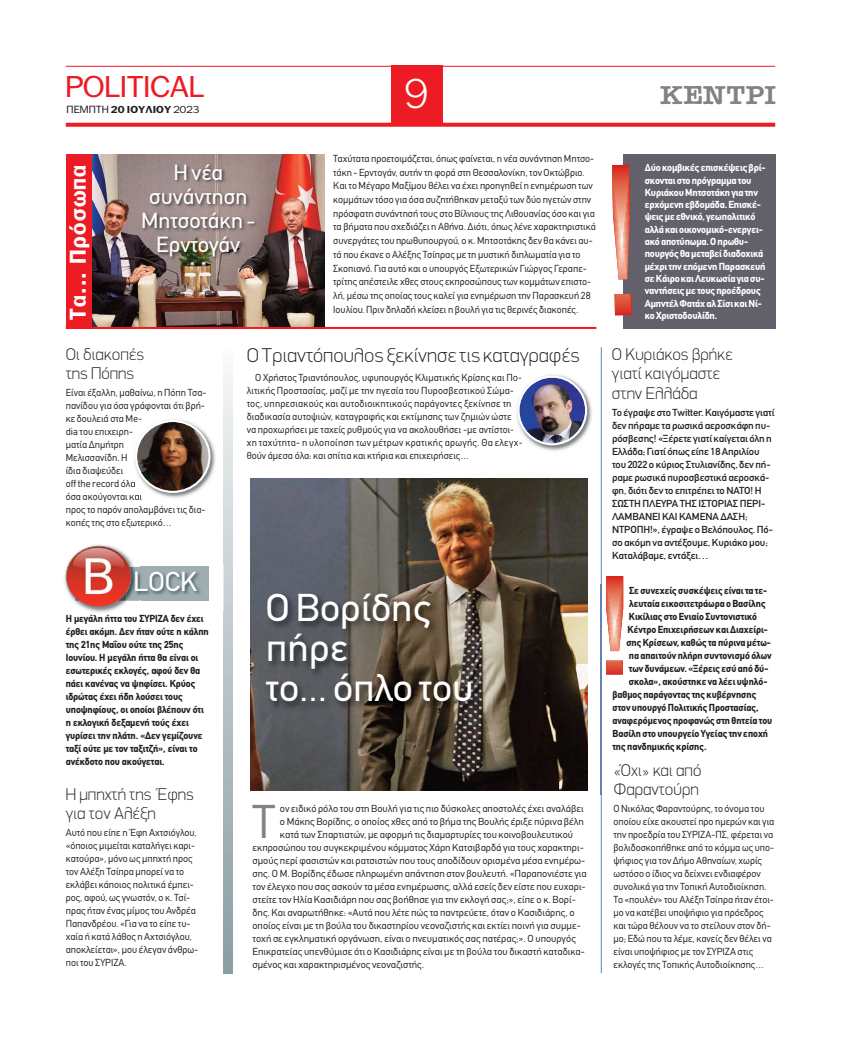
<style>
.page{position:relative;width:841px;height:1039px;background:#fff}
.page>*{position:absolute;margin:0;border:0;box-sizing:border-box;transform-origin:0 0}
.t1{font:46.5px "CF Din";color:#808285}
.t2{font:300 40px "PF Franklin Gothic";color:#fff}
.t3{font:39px/40px "PF Din Text";color:#fff;scale:1.05 1}
.t4{font:29px "PF Franklin Gothic";color:#ed1c24;scale:1.1 1}
.t5{font:27.6px "PF Din Text";color:#fff}
.t6{font:26px "American Type ITC Hel Dm Bd";letter-spacing:.02em;color:#808285;scale:1.06 1}
.t7{font:22px/24px "PF Din Text";color:#fff;text-align:center;scale:1.04 1}
.t8{font:700 21.9px "PF Franklin Gothic";letter-spacing:.06em;color:#fff;scale:.95 1}
.t9{font:100 20px "PF Din Display";color:#231f20;scale:1.05 1}
.t10{font:100 17px/18.7px "PF Din Display";color:#231f20}
.t11{font:10px/13px "CF Din";color:#231f20}
.t12{font:700 10px "CF Din";color:#231f20;scale:.96 1}
.t13{font:10px/13px "CF Din";letter-spacing:-.01em;color:#231f20;scale:1.05 1}
.t14{font:700 10px/13px "CF Din";color:#231f20}
.t15{font:700 10px/12.3px "CF Din";letter-spacing:-.015em;color:#fff}
.t16{font:700 9.7px "PF Franklin Gothic";letter-spacing:.01em;color:#231f20;scale:1.1 1}
.s1{font-weight:400;font-size:10px}
.s2{font-weight:400}
</style>
<div class="page">
<hr style="left:66px;top:66px;width:708px;height:1px;background:#ed1c24">
<svg style="left:66px;top:123px;width:708px;height:4px;background:#ee2b32"></svg>
<div style="left:391px;top:66px;width:51px;height:60px;background:#ed1c24"></div>
<img style="left:91px;top:154px;width:233px;height:173px">
<hr style="left:66px;top:327px;width:530px;height:2px;background:#ed1c24">
<svg style="left:224px;top:374px;width:8px;height:599px;background:#bbc6c9"></svg>
<div style="left:66px;top:154px;width:25px;height:175px;background:#ed1c24"></div>
<div style="left:623px;top:154px;width:151px;height:175px;background:#64606b"></div>
<hr style="left:600px;top:347px;width:1px;height:626px;background:#5f83b7">
<svg style="left:612px;top:165px;width:19px;height:150px"></svg>
<img style="left:64px;top:545px;width:56px;height:68px">
<img style="left:140px;top:567px;width:68px;height:34px">
<svg style="left:66px;top:546px;width:74px;height:61px"></svg>
<img style="left:126px;top:567px;width:14px;height:40px">
<img style="left:126px;top:564px;width:5px;height:27px">
<img style="left:95px;top:157px;width:210px;height:161px">
<svg style="left:606px;top:576px;width:17px;height:98px"></svg>
<img style="left:251px;top:478px;width:335px;height:313px">
<img style="left:513px;top:375px;width:79px;height:76px">
<img style="left:517px;top:375px;width:69px;height:70px">
<img style="left:131px;top:439px;width:85px;height:61px">
<svg style="left:131px;top:416px;width:79px;height:77px"></svg>
<img style="left:256px;top:584px;width:346px;height:210px">
<h3 class="t4" style="left:66px;top:70px;width:127px">ΡOLITICAL</h3>
<h2 class="t2" style="left:405px;top:71px;width:25px">9</h2>
<h3 class="t6" style="left:659px;top:80px;width:111px">ΚΕΝΤΡΙ</h3>
<p class="t16" style="left:66px;top:104px;width:122px"><span class="s1">ΠΕΜΠΤΗ</span> 20 ΙΟΥΛΙΟΥ <span class="s2">2023</span></p>
<p class="t11" style="left:333px;top:153px;width:264px;line-height:13.7px">Ταχύτατα προετοιμάζεται, όπως φαίνεται, η νέα συνάντηση Μητσο&shy;τάκη - Ερντογάν, αυτήν τη φορά στη Θεσσαλονίκη, τον Οκτώβριο.<br>Και το Μέγαρο Μαξίμου θέλει να έχει προηγηθεί η ενημέρωση των κομμάτων τόσο για όσα συζητήθηκαν μεταξύ των δύο ηγετών στην πρόσφατη συνάντησή τους στο Βίλνιους της Λιθουανίας όσο και για τα βήματα που σχεδιάζει η Αθήνα. Διότι, όπως λένε χαρακτηριστικά συνεργάτες του πρωθυπουργού, ο κ. Μητσοτάκης δεν θα κάνει αυ&shy;τά που έκανε ο Αλέξης Τσίπρας με τη μυστική διπλωματία για το Σκοπιανό. Για αυτό και ο υπουργός Εξωτερικών Γιώργος Γεραπε&shy;τρίτης απέστειλε χθες στους εκπροσώπους των κομμάτων επιστο&shy;λή, μέσω της οποίας τους καλεί για ενημέρωση την Παρασκευή 28<br>Ιουλίου. Πριν δηλαδή κλείσει η βουλή για τις θερινές διακοπές.</p>
<p class="t15" style="left:644px;top:163px;width:122px">Δύο κομβικές επισκέψεις βρί&shy;σκονται στο πρόγραμμα του<br>Κυριάκου Μητσοτάκη για την ερχόμενη εβδομάδα. Επισκέ&shy;ψεις με εθνικό, γεωπολιτικό αλλά και οικονομικό-ενεργει&shy;ακό αποτύπωμα. Ο πρωθυ&shy;πουργός θα μεταβεί διαδοχικά μέχρι την επόμενη Παρασκευή σε Κάιρο και Λευκωσία για συ&shy;ναντήσεις με τους προέδρους<br>Αμπντέλ Φατάχ αλ Σίσι και Νί&shy;κο Χριστοδουλίδη.</p>
<h3 class="t9" style="left:246px;top:343px;width:318px">Ο Τριαντόπουλος ξεκίνησε τις καταγραφές</h3>
<p class="t11" style="left:246px;top:372px;width:277px;text-indent:9px">Ο Χρήστος Τριαντόπουλος, υφυπουργός Κλιματικής Κρίσης και Πο&shy;λιτικής Προστασίας, μαζί με την ηγεσία του Πυροσβεστικού Σώμα&shy;τος, υπηρεσιακούς και αυτοδιοικητικούς παράγοντες ξεκίνησε τη διαδικασία αυτοψιών, καταγραφής και εκτίμησης των ζημιών ώστε να προχωρήσει με ταχείς ρυθμούς για να ακολουθήσει -με αντίστοι&shy;χη ταχύτητα- η υλοποίηση των μέτρων κρατικής αρωγής. Θα ελεγχ&shy;θούν άμεσα όλα: και σπίτια και κτήρια και επιχειρήσεις…</p>
<h3 class="t7" style="left:141px;top:160px;width:111px">Η νέα συνάντηση<br>Μητσοτάκη -<br>Ερντογάν</h3>
<h3 class="t8" style="left:65px;top:320px;width:165px;rotate:-90deg">Τα... Πρόσωπα</h3>
<h3 class="t10" style="left:66px;top:345px;width:80px">Οι διακοπές της Πόπης</h3>
<p class="t11" style="left:66px;top:387px;width:142px">Είναι έξαλλη, μαθαίνω, η Πόπη Τσα&shy;πανίδου για όσα γράφονται ότι βρή&shy;κε δουλειά στα Me-<br>dia του επιχειρη-<br>ματία Δημήτρη<br>Μελισσανίδη. Η<br>ίδια διαψεύδει<br>off the record όλα<br>όσα ακούγονται και<br>προς το παρόν απολαμβάνει τις δια&shy;κοπές της στο εξωτερικό…</p>
<h3 class="t10" style="left:611px;top:345px;width:122px">Ο Κυριάκος βρήκε γιατί καιγόμαστε</h3>
<h3 class="t10" style="left:611px;top:383px;width:87px">στην Ελλάδα</h3>
<p class="t13" style="left:611px;top:406px;width:156px">Το έγραψε στο Twitter. Καιγόμαστε γιατί δεν πήραμε τα ρωσικά αεροσκάφη πυ&shy;ρόσβεσης! «Ξέρετε γιατί καίγεται όλη η Ελλάδα; Γιατί όπως είπε 18 Απριλίου του 2022 ο κύριος Στυλιανίδης, δεν πή&shy;ραμε ρωσικά πυροσβεστικά αεροσκά&shy;φη, διότι δεν το επιτρέπει το ΝΑΤΟ! Η ΣΩΣΤΗ ΠΛΕΥΡΑ ΤΗΣ ΙΣΤΟΡΙΑΣ ΠΕΡΙ-ΛΑΜΒΑΝΕΙ ΚΑΙ ΚΑΜΕΝΑ ΔΑΣΗ; ΝΤΡΟΠΗ!», έγραψε ο Βελόπουλος. Πό&shy;σο ακόμη να αντέξουμε, Κυριάκο μου; Καταλάβαμε, εντάξει…</p>
<h3 class="t5" style="left:133px;top:565px;width:66px">LOCK</h3>
<p class="t14" style="left:66px;top:612px;width:144px">Η μεγάλη ήττα του ΣΥΡΙΖΑ δεν έχει έρθει ακόμη. Δεν ήταν ούτε η κάλπη της 21ης Μαΐου ούτε της 25ης<br>Ιουνίου. Η μεγάλη ήττα θα είναι οι εσωτερικές εκλογές, αφού δεν θα πάει κανένας να ψηφίσει. Κρύος ιδρώτας έχει ήδη λούσει τους υποψηφίους, οι οποίοι βλέπουν ότι η εκλογική δεξαμενή τούς έχει γυρίσει την πλάτη. «Δεν γεμίζουνε ταξί ούτε με τον ταξιτζή», είναι το ανέκδοτο που ακούγεται.</p>
<h3 class="t10" style="left:66px;top:784px;width:130px">Η μπηχτή της Έφης για τον Αλέξη</h3>
<p class="t11" style="left:66px;top:827px;width:134px">Αυτό που είπε η Έφη Αχτσιόγλου, «όποιος μιμείται καταλήγει καρι&shy;κατούρα», μόνο ως μπηχτή προς τον Αλέξη Τσίπρα μπορεί να το εκλάβει κάποιος πολιτικά έμπει&shy;ρος, αφού, ως γνωστόν, ο κ. Τσί&shy;πρας ήταν ένας μίμος του Ανδρέα<br>Παπανδρέου. «Για να το είπε τυ&shy;χαία ή κατά λάθος η Αχτσιόγλου, αποκλείεται», μου έλεγαν άνθρω&shy;ποι του ΣΥΡΙΖΑ.</p>
<h3 class="t3" style="left:266px;top:588px;width:199px">Ο Βορίδης πήρε<br>τo... όπλο του</h3>
<h1 class="t1" style="left:252px;top:803px;width:24px">Τ</h1>
<p class="t11" style="left:280px;top:802px;width:305px">ον ειδικό ρόλο του στη Βουλή για τις πιο δύσκολες αποστολές έχει αναλάβει</p>
<p class="t11" style="left:280px;top:815px;width:305px">ο Μάκης Βορίδης, ο οποίος χθες από το βήμα της Βουλής έριξε πύρινα βέλη</p>
<p class="t11" style="left:280px;top:828px;width:294px">κατά των Σπαρτιατών, με αφορμή τις διαμαρτυρίες του κοινοβουλευτικού</p>
<p class="t11" style="left:252px;top:841px;width:332px">εκπροσώπου του συγκεκριμένου κόμματος Χάρη Κατσιβαρδά για τους χαρακτηρι-</p>
<p class="t11" style="left:252px;top:854px;width:334px">σμούς περί φασιστών και ρατσιστών που τους αποδίδουν ορισμένα μέσα ενημέρω-</p>
<p class="t11" style="left:252px;top:867px;width:335px">σης. Ο Μ. Βορίδης έδωσε πληρωμένη απάντηση στον βουλευτή. «Παραπονιέστε για</p>
<p class="t11" style="left:252px;top:880px;width:334px">τον έλεγχο που σας ασκούν τα μέσα ενημέρωσης, αλλά εσείς δεν είστε που ευχαρι-</p>
<p class="t11" style="left:252px;top:893px;width:324px">στείτε τον Ηλία Κασιδιάρη που σας βοήθησε για την εκλογή σας;», είπε ο κ. Βορί-</p>
<p class="t11" style="left:252px;top:906px;width:323px">δης. Και αναρωτήθηκε: «Αυτά που λέτε πώς τα παντρεύετε, όταν ο Κασιδιάρης, ο</p>
<p class="t11" style="left:252px;top:919px;width:329px">οποίος είναι με τη βούλα του δικαστηρίου νεοναζιστής και εκτίει ποινή για συμμε-</p>
<p class="t11" style="left:252px;top:932px;width:325px">τοχή σε εγκληματική οργάνωση, είναι ο πνευματικός σας πατέρας;». Ο υπουργός</p>
<p class="t11" style="left:252px;top:945px;width:334px">Επικρατείας υπενθύμισε ότι ο Κασιδιάρης είναι με τη βούλα του δικαστή καταδικα-</p>
<p class="t11" style="left:252px;top:958px;width:173px">σμένος και χαρακτηρισμένος νεοναζιστής.</p>
<p class="t12" style="left:628px;top:586px;width:145px">Σε συνεχείς συσκέψεις είναι τα τε-</p>
<p class="t12" style="left:628px;top:599px;width:143px">λευταία εικοσιτετράωρα ο Βασίλης</p>
<p class="t12" style="left:628px;top:612px;width:135px">Κικίλιας στο Ενιαίο Συντονιστικό</p>
<p class="t12" style="left:627px;top:625px;width:148px">Κέντρο Επιχειρήσεων και Διαχείρι-</p>
<p class="t12" style="left:626px;top:638px;width:152px">σης Κρίσεων, καθώς τα πύρινα μέτω-</p>
<p class="t12" style="left:628px;top:651px;width:150px">πα απαιτούν πλήρη συντονισμό όλων</p>
<p class="t12" style="left:628px;top:664px;width:147px">των δυνάμεων. «Ξέρεις εσύ από δύ-</p>
<p class="t12" style="left:628px;top:677px;width:146px">σκολα», ακούστηκε να λέει υψηλό-</p>
<p class="t12" style="left:612px;top:690px;width:151px">βαθμος παράγοντας της κυβέρνησης</p>
<p class="t12" style="left:612px;top:703px;width:154px">στον υπουργό Πολιτικής Προστασίας,</p>
<p class="t12" style="left:612px;top:716px;width:168px">αναφερόμενος προφανώς στη θητεία του</p>
<p class="t12" style="left:612px;top:729px;width:163px">Βασίλη στο υπουργείο Υγείας την εποχή</p>
<p class="t12" style="left:612px;top:742px;width:99px">της πανδημικής κρίσης.</p>
<h3 class="t10" style="left:613px;top:761px;width:89px">«Όχι» και από<br>Φαραντούρη</h3>
<p class="t11" style="left:613px;top:803px;width:162px">Ο Νικόλας Φαραντούρης, το όνομα του οποίου είχε ακουστεί προ ημερών και για την προεδρία του ΣΥΡΙΖΑ-ΠΣ, φέρεται να βολιδοσκοπήθηκε από το κόμμα ως υπο&shy;ψήφιος για τον Δήμο Αθηναίων, χωρίς ωστόσο ο ίδιος να δείχνει ενδιαφέρον συνολικά για την Τοπική Αυτοδιοίκηση.<br>Το «πουλέν» του Αλέξη Τσίπρα ήταν έτοι&shy;μο να κατέβει υποψήφιο για πρόεδρος και τώρα θέλουν να το στείλουν στον δή&shy;μο; Εδώ που τα λέμε, κανείς δεν θέλει να είναι υποψήφιος με τον ΣΥΡΙΖΑ στις εκλογές της Τοπικής Αυτοδιοίκησης…</p>
</div>
